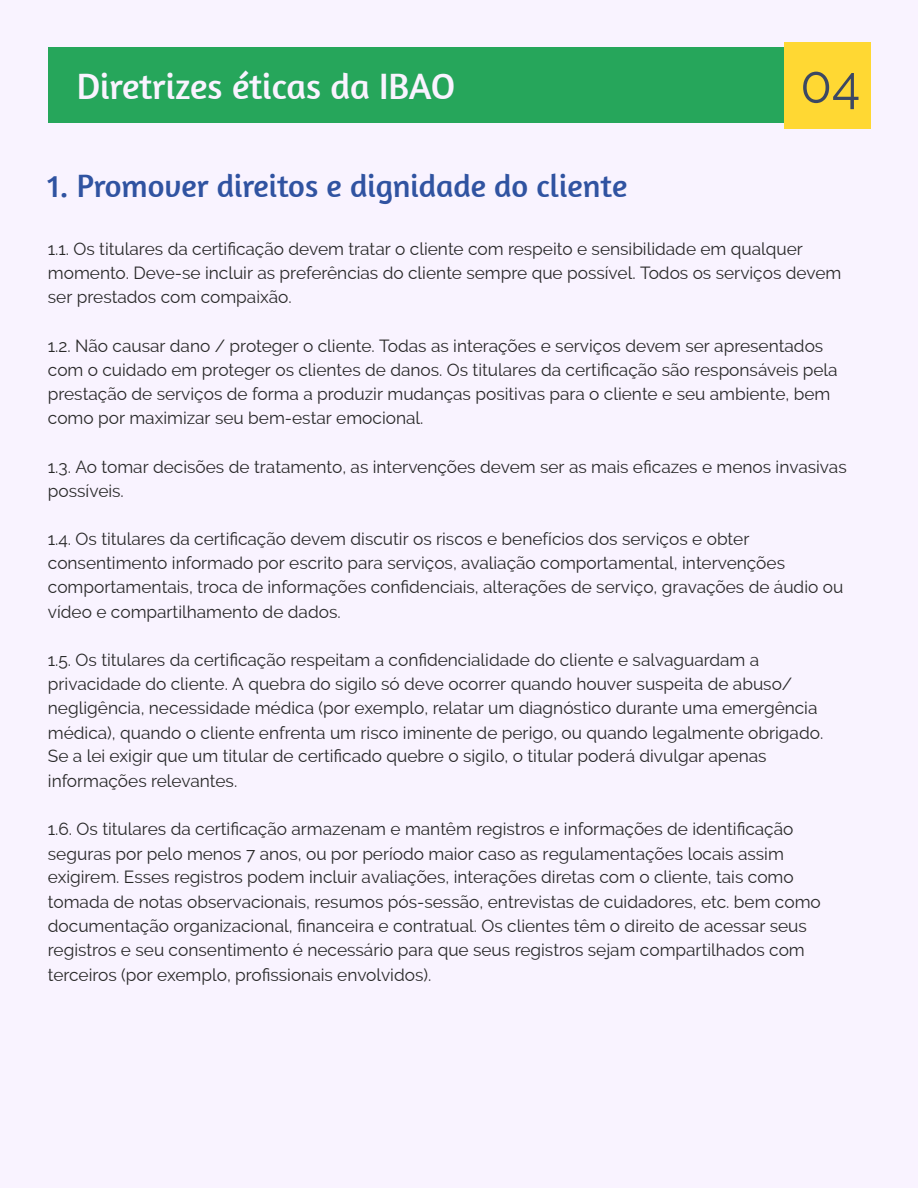
<style>
.page{position:relative;width:918px;height:1188px;background:#f9f3ff}
.page>*{position:absolute;margin:0;border:0;box-sizing:border-box;transform-origin:0 0}
.t1{font:51.9px "Raleway";color:#3c4863}
.t2{font:36.75px "Amaranth";color:#f9f3ff}
.t3{font:32.4px "Amaranth";color:#3053a1}
.t4{font:17.25px/24.2px "Raleway";color:#292929}
</style>
<div class="page">
<div style="left:49px;top:48px;width:820px;height:75px;background:#26a65b"></div>
<div style="left:784px;top:42px;width:86px;height:87px;background:#ffd833"></div>
<h2 class="t2" style="left:77px;top:65px;width:380px">Diretrizes éticas da IBAO</h2>
<h3 class="t3" style="left:47px;top:166px;width:581px">1. Promover direitos e dignidade do cliente</h3>
<h1 class="t1" style="left:800px;top:54px;width:61px">04</h1>
<p class="t4" style="left:48px;top:237px;width:795px">1.1. Os titulares da certificação devem tratar o cliente com respeito e sensibilidade em qualquer momento. Deve-se incluir as preferências do cliente sempre que possível. Todos os serviços devem ser prestados com compaixão.</p>
<p class="t4" style="left:48px;top:334px;width:791px">1.2. Não causar dano / proteger o cliente. Todas as interações e serviços devem ser apresentados com o cuidado em proteger os clientes de danos. Os titulares da certificação são responsáveis pela prestação de serviços de forma a produzir mudanças positivas para o cliente e seu ambiente, bem como por maximizar seu bem-estar emocional.</p>
<p class="t4" style="left:48px;top:455px;width:800px;line-height:23.7px">1.3. Ao tomar decisões de tratamento, as intervenções devem ser as mais eficazes e menos invasivas possíveis.</p>
<p class="t4" style="left:48px;top:527px;width:797px">1.4. Os titulares da certificação devem discutir os riscos e benefícios dos serviços e obter consentimento informado por escrito para serviços, avaliação comportamental, intervenções comportamentais, troca de informações confidenciais, alterações de serviço, gravações de áudio ou vídeo e compartilhamento de dados.</p>
<p class="t4" style="left:48px;top:648px;width:777px">1.5. Os titulares da certificação respeitam a confidencialidade do cliente e salvaguardam a privacidade do cliente. A quebra do sigilo só deve ocorrer quando houver suspeita de abuso/ negligência, necessidade médica (por exemplo, relatar um diagnóstico durante uma emergência médica), quando o cliente enfrenta um risco iminente de perigo, ou quando legalmente obrigado.<br>Se a lei exigir que um titular de certificado quebre o sigilo, o titular poderá divulgar apenas informações relevantes.</p>
<p class="t4" style="left:48px;top:817px;width:774px">1.6. Os titulares da certificação armazenam e mantêm registros e informações de identificação seguras por pelo menos 7 anos, ou por período maior caso as regulamentações locais assim exigirem. Esses registros podem incluir avaliações, interações diretas com o cliente, tais como tomada de notas observacionais, resumos pós-sessão, entrevistas de cuidadores, etc. bem como documentação organizacional, fi nanceira e contratual. Os clientes têm o direito de acessar seus registros e seu consentimento é necessário para que seus registros sejam compartilhados com terceiros (por exemplo, profissionais envolvidos).</p>
</div>
